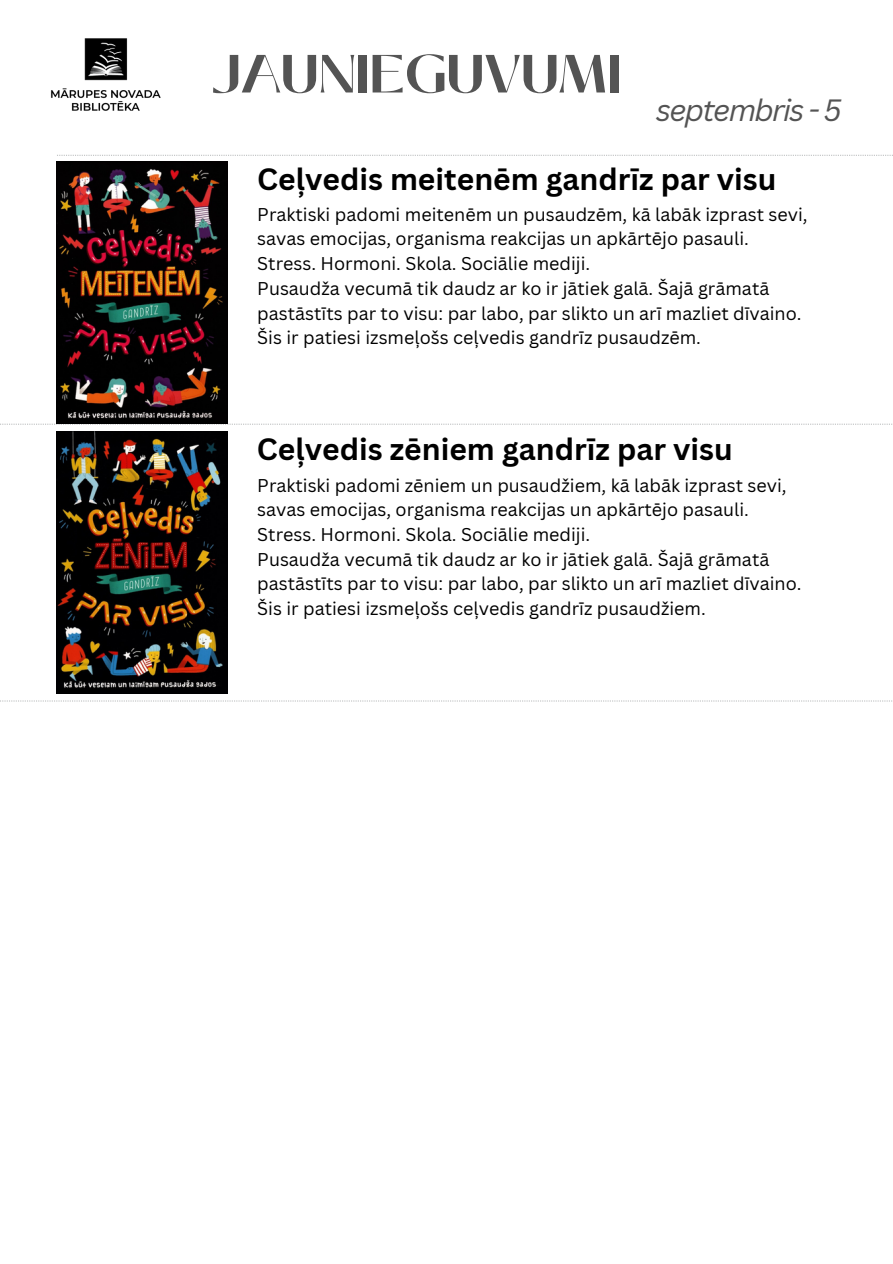
<style>
.page{position:relative;width:893px;height:1264px;background:#fff}
.page>*{position:absolute;margin:0;border:0;box-sizing:border-box;transform-origin:0 0}
.t1{font:700 53.55px "Black Mango";color:#545454}
.t2{font:700 30px "Canva Sans";color:#000}
.t3{font:italic 30px "Canva Sans";letter-spacing:-.055em;color:#545454}
.t4{font:18px/24.8px "Canva Sans";color:#000}
</style>
<div class="page">
<svg style="left:57px;top:155px;width:834px;height:1px"></svg>
<svg style="left:0;top:700px;width:892px;height:1px"></svg>
<svg style="left:0;top:423px;width:892px;height:2px"></svg>
<img style="left:50px;top:38px;width:111px;height:73px">
<img style="left:57px;top:161px;width:171px;height:262px">
<img style="left:57px;top:431px;width:171px;height:262px">
<p class="t1" style="left:211px;top:34px;width:411px">JAUNIEGUVUMI</p>
<p class="t3" style="left:656px;top:89px;width:187px">septembris - 5</p>
<p class="t2" style="left:257px;top:158px;width:520px">Ceļvedis meitenēm gandrīz par visu</p>
<p class="t4" style="left:257px;top:201px;width:551px">Praktiski padomi meitenēm un pusaudzēm, kā labāk izprast sevi, savas emocijas, organisma reakcijas un apkārtējo pasauli.</p>
<p class="t4" style="left:257px;top:251px;width:334px">Stress. Hormoni. Skola. Sociālie mediji.</p>
<p class="t4" style="left:257px;top:275px;width:545px">Pusaudža vecumā tik daudz ar ko ir jātiek galā. Šajā grāmatā pastāstīts par to visu: par labo, par slikto un arī mazliet dīvaino.<br>Šis ir patiesi izsmeļošs ceļvedis gandrīz pusaudzēm.</p>
<p class="t2" style="left:257px;top:428px;width:477px">Ceļvedis zēniem gandrīz par visu</p>
<p class="t4" style="left:257px;top:472px;width:530px">Praktiski padomi zēniem un pusaudžiem, kā labāk izprast sevi, savas emocijas, organisma reakcijas un apkārtējo pasauli.</p>
<p class="t4" style="left:257px;top:521px;width:334px">Stress. Hormoni. Skola. Sociālie mediji.</p>
<p class="t4" style="left:257px;top:546px;width:545px">Pusaudža vecumā tik daudz ar ko ir jātiek galā. Šajā grāmatā pastāstīts par to visu: par labo, par slikto un arī mazliet dīvaino.<br>Šis ir patiesi izsmeļošs ceļvedis gandrīz pusaudžiem.</p>
</div>
